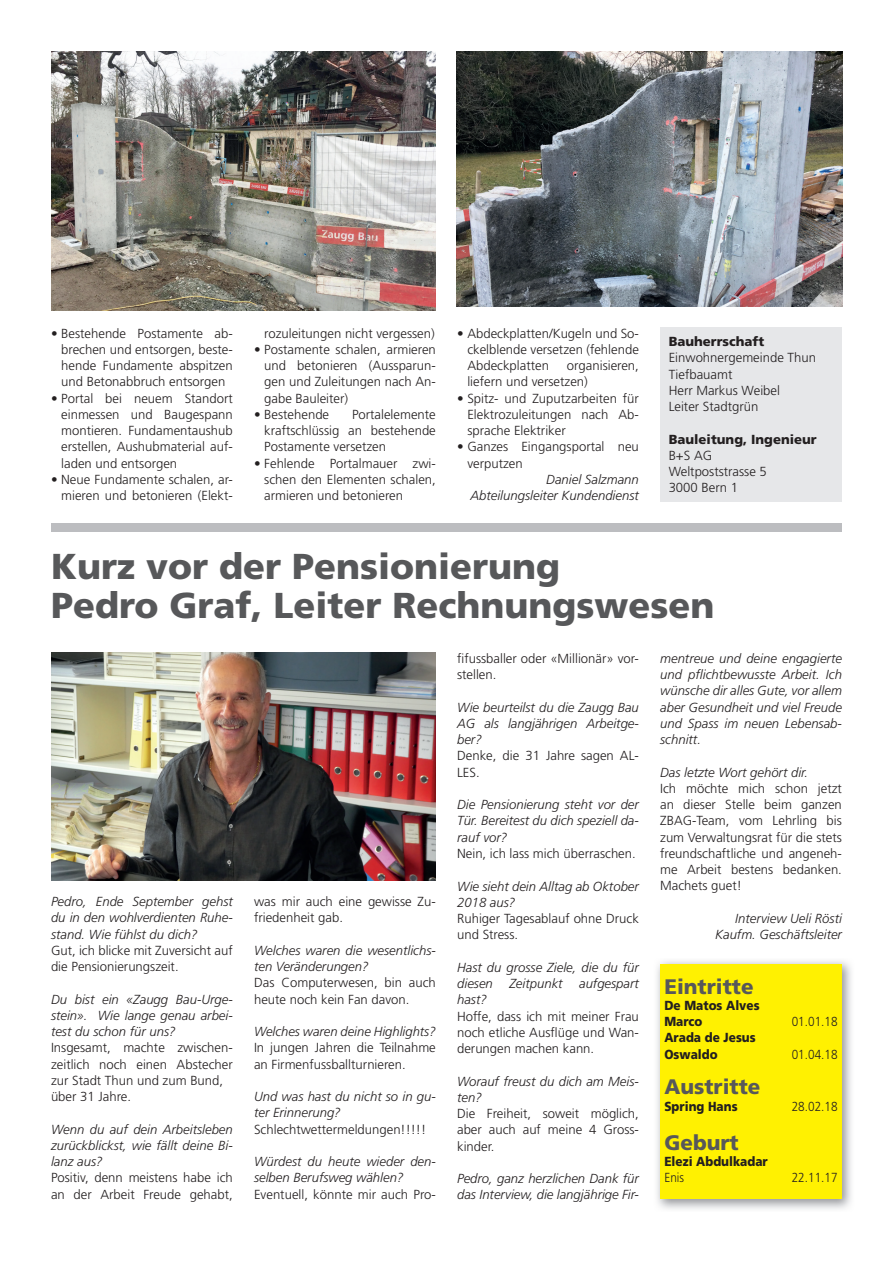
<style>
.page{position:relative;width:893px;height:1263px;background:#fff}
.page>*{position:absolute;margin:0;border:0;box-sizing:border-box;transform-origin:0 0}
.t1{font:900 36px/39px "Frutiger";color:#57585a}
.t2{font:900 21px "Frutiger";color:#57585a}
.t3{font:300 13.2px/16.2px "Frutiger";color:#231f20}
.t4{font:italic 300 13.2px/16.2px "Frutiger";color:#231f20}
.t5{font:900 13.2px/16.2px "Frutiger";color:#231f20;scale:.9 1}
.t6{font:300 13.2px "Frutiger";color:#231f20;scale:.9 1}
.t7{font:900 13.2px "Frutiger";color:#231f20}
</style>
<div class="page">
<div style="left:660px;top:327px;width:182px;height:175px;background:#e6e7e9"></div>
<img style="left:51px;top:51px;width:385px;height:259px">
<img style="left:457px;top:51px;width:385px;height:255px">
<img style="left:51px;top:653px;width:385px;height:227px">
<img style="left:657px;top:961px;width:194px;height:248px">
<div style="left:660px;top:964px;width:182px;height:235px;background:#fff101"></div>
<div style="left:51px;top:523px;width:791px;height:8px;background:#bcbdc0"></div>
<p class="t3" style="left:61px;top:325px;width:173px;text-align:justify;text-indent:-10px">• Bestehende Postamente ab&shy;brechen und entsorgen, beste&shy;hende Fundamente abspitzen und Betonabbruch entsorgen</p>
<p class="t3" style="left:61px;top:390px;width:173px;text-align:justify;text-indent:-10px">• Portal bei neuem Standort einmessen und Baugespann montieren. Fundamentaushub erstellen, Aushubmaterial auf&shy;laden und entsorgen</p>
<p class="t3" style="left:51px;top:471px;width:183px;text-align:right">• Neue Fundamente schalen, ar&shy;mieren und betonieren (Elekt-</p>
<p class="t3" style="left:264px;top:325px;width:172px">rozuleitungen nicht vergessen)</p>
<p class="t3" style="left:264px;top:341px;width:173px;text-align:justify;text-indent:-10px">• Postamente schalen, armieren und betonieren (Aussparun&shy;gen und Zuleitungen nach An&shy;gabe Bauleiter)</p>
<p class="t3" style="left:254px;top:406px;width:77px">• Bestehende</p>
<p class="t3" style="left:264px;top:406px;width:173px;text-align:justify;text-indent:88px">Portalelemente kraftschlüssig an bestehende Postamente versetzen</p>
<p class="t3" style="left:264px;top:455px;width:173px;text-align:justify;text-indent:-10px">• Fehlende Portalmauer zwi&shy;schen den Elementen schalen, armieren und betonieren</p>
<p class="t3" style="left:467px;top:325px;width:173px;text-align:justify;text-indent:-10px">• Abdeckplatten/Kugeln und So&shy;ckelblende versetzen (fehlende Abdeckplatten</p>
<p class="t3" style="left:467px;top:357px;width:173px;text-indent:100px">organisieren, liefern und versetzen)</p>
<p class="t3" style="left:467px;top:390px;width:173px;text-align:justify;text-indent:-10px">• Spitz- und Zuputzarbeiten für Elektrozuleitungen nach Ab&shy;sprache Elektriker</p>
<p class="t3" style="left:467px;top:439px;width:173px;text-indent:-10px">• Ganzes Eingangsportal neu verputzen</p>
<p class="t4" style="left:470px;top:471px;width:170px;text-align:right">Daniel Salzmann<br>Abteilungsleiter Kundendienst</p>
<p class="t7" style="left:669px;top:334px;width:97px">Bauherrschaft</p>
<p class="t3" style="left:669px;top:350px;width:149px">Einwohnergemeinde Thun<br>Tiefbauamt<br>Herr Markus Weibel<br>Leiter Stadtgrün</p>
<p class="t7" style="left:669px;top:431px;width:150px">Bauleitung, Ingenieur</p>
<p class="t3" style="left:669px;top:447px;width:100px">B+S AG<br>Weltpoststrasse 5<br>3000 Bern 1</p>
<h1 class="t1" style="left:51px;top:547px;width:665px">Kurz vor der Pensionierung<br>Pedro Graf, Leiter Rechnungswesen</h1>
<p class="t4" style="left:51px;top:893px;width:183px;text-align:justify">Pedro, Ende September gehst du in den wohlverdienten Ruhe&shy;stand. Wie fühlst du dich?</p>
<p class="t3" style="left:51px;top:942px;width:183px">Gut, ich blicke mit Zuversicht auf die Pensionierungszeit.</p>
<p class="t4" style="left:51px;top:991px;width:183px;text-align:justify">Du bist ein «Zaugg Bau-Urge&shy;stein». Wie lange genau arbei&shy;test du schon für uns?</p>
<p class="t3" style="left:51px;top:1040px;width:183px">Insgesamt, machte zwischen&shy;zeitlich noch einen Abstecher zur Stadt Thun und zum Bund, über 31 Jahre.</p>
<p class="t4" style="left:51px;top:1121px;width:183px;text-align:justify">Wenn du auf dein Arbeitsleben zurückblickst, wie fällt deine Bi&shy;lanz aus?</p>
<p class="t3" style="left:51px;top:1170px;width:183px">Positiv, denn meistens habe ich an der Arbeit Freude gehabt,</p>
<p class="t3" style="left:254px;top:893px;width:183px">was mir auch eine gewisse Zu&shy;friedenheit gab.</p>
<p class="t4" style="left:254px;top:942px;width:183px">Welches waren die wesentlichs&shy;ten Veränderungen?</p>
<p class="t3" style="left:254px;top:975px;width:183px">Das Computerwesen, bin auch heute noch kein Fan davon.</p>
<p class="t4" style="left:254px;top:1023px;width:183px">Welches waren deine Highlights?</p>
<p class="t3" style="left:254px;top:1040px;width:183px">In jungen Jahren die Teilnahme an Firmenfussballturnieren.</p>
<p class="t4" style="left:254px;top:1088px;width:183px">Und was hast du nicht so in gu&shy;ter Erinnerung?</p>
<p class="t3" style="left:254px;top:1121px;width:174px">Schlechtwettermeldungen!!!!!</p>
<p class="t4" style="left:254px;top:1153px;width:183px">Würdest du heute wieder den&shy;selben Berufsweg wählen?</p>
<p class="t3" style="left:254px;top:1186px;width:183px">Eventuell, könnte mir auch Pro-</p>
<p class="t3" style="left:457px;top:650px;width:183px">fifussballer oder «Millionär» vor&shy;stellen.</p>
<p class="t4" style="left:457px;top:699px;width:183px;text-align:justify">Wie beurteilst du die Zaugg Bau AG als langjährigen Arbeitge&shy;ber?</p>
<p class="t3" style="left:457px;top:748px;width:183px">Denke, die 31 Jahre sagen AL-<br>LES.</p>
<p class="t4" style="left:457px;top:796px;width:183px;text-align:justify">Die Pensionierung steht vor der Tür. Bereitest du dich speziell da&shy;rauf vor?</p>
<p class="t3" style="left:457px;top:845px;width:180px">Nein, ich lass mich überraschen.</p>
<p class="t4" style="left:457px;top:878px;width:183px">Wie sieht dein Alltag ab Oktober<br>2018 aus?</p>
<p class="t3" style="left:457px;top:910px;width:183px">Ruhiger Tagesablauf ohne Druck und Stress.</p>
<p class="t4" style="left:457px;top:959px;width:183px">Hast du grosse Ziele, die du für diesen</p>
<p class="t4" style="left:509px;top:975px;width:55px">Zeitpunkt</p>
<p class="t4" style="left:579px;top:975px;width:61px">aufgespart</p>
<p class="t4" style="left:457px;top:991px;width:31px">hast?</p>
<p class="t3" style="left:457px;top:1008px;width:183px;text-align:justify">Hoffe, dass ich mit meiner Frau noch etliche Ausflüge und Wan&shy;derungen machen kann.</p>
<p class="t4" style="left:457px;top:1073px;width:183px">Worauf freust du dich am Meis&shy;ten?</p>
<p class="t3" style="left:457px;top:1105px;width:183px;text-align:justify">Die Freiheit, soweit möglich, aber auch auf meine 4 Gross&shy;kinder.</p>
<p class="t4" style="left:457px;top:1170px;width:183px">Pedro, ganz herzlichen Dank für das Interview, die langjährige Fir-</p>
<p class="t4" style="left:660px;top:650px;width:183px;text-align:justify">mentreue und deine engagierte und pflichtbewusste Arbeit. Ich wünsche dir alles Gute, vor allem aber Gesundheit und viel Freude und Spass im neuen Lebensab&shy;schnitt.</p>
<p class="t4" style="left:660px;top:764px;width:149px">Das letzte Wort gehört dir.</p>
<p class="t3" style="left:660px;top:780px;width:183px;text-align:justify">Ich möchte mich schon jetzt an dieser Stelle beim ganzen ZBAG-Team, vom Lehrling bis zum Verwaltungsrat für die stets freundschaftliche und angeneh&shy;me Arbeit bestens bedanken.<br>Machets guet!</p>
<p class="t4" style="left:715px;top:910px;width:128px;text-align:right">Interview Ueli Rösti<br>Kaufm. Geschäftsleiter</p>
<h2 class="t2" style="left:664px;top:974px;width:91px">Eintritte</h2>
<p class="t5" style="left:664px;top:997px;width:107px">De Matos Alves<br>Marco</p>
<p class="t5" style="left:664px;top:1029px;width:103px">Arada de Jesus<br>Oswaldo</p>
<p class="t6" style="left:792px;top:1014px;width:53px">01.01.18</p>
<p class="t6" style="left:792px;top:1047px;width:53px">01.04.18</p>
<h2 class="t2" style="left:664px;top:1074px;width:98px">Austritte</h2>
<p class="t5" style="left:664px;top:1098px;width:83px">Spring Hans</p>
<p class="t6" style="left:792px;top:1099px;width:53px">28.02.18</p>
<h2 class="t2" style="left:664px;top:1130px;width:76px">Geburt</h2>
<p class="t5" style="left:664px;top:1153px;width:116px">Elezi Abdulkadar</p>
<p class="t6" style="left:664px;top:1170px;width:23px">Enis</p>
<p class="t6" style="left:792px;top:1170px;width:53px">22.11.17</p>
</div>
